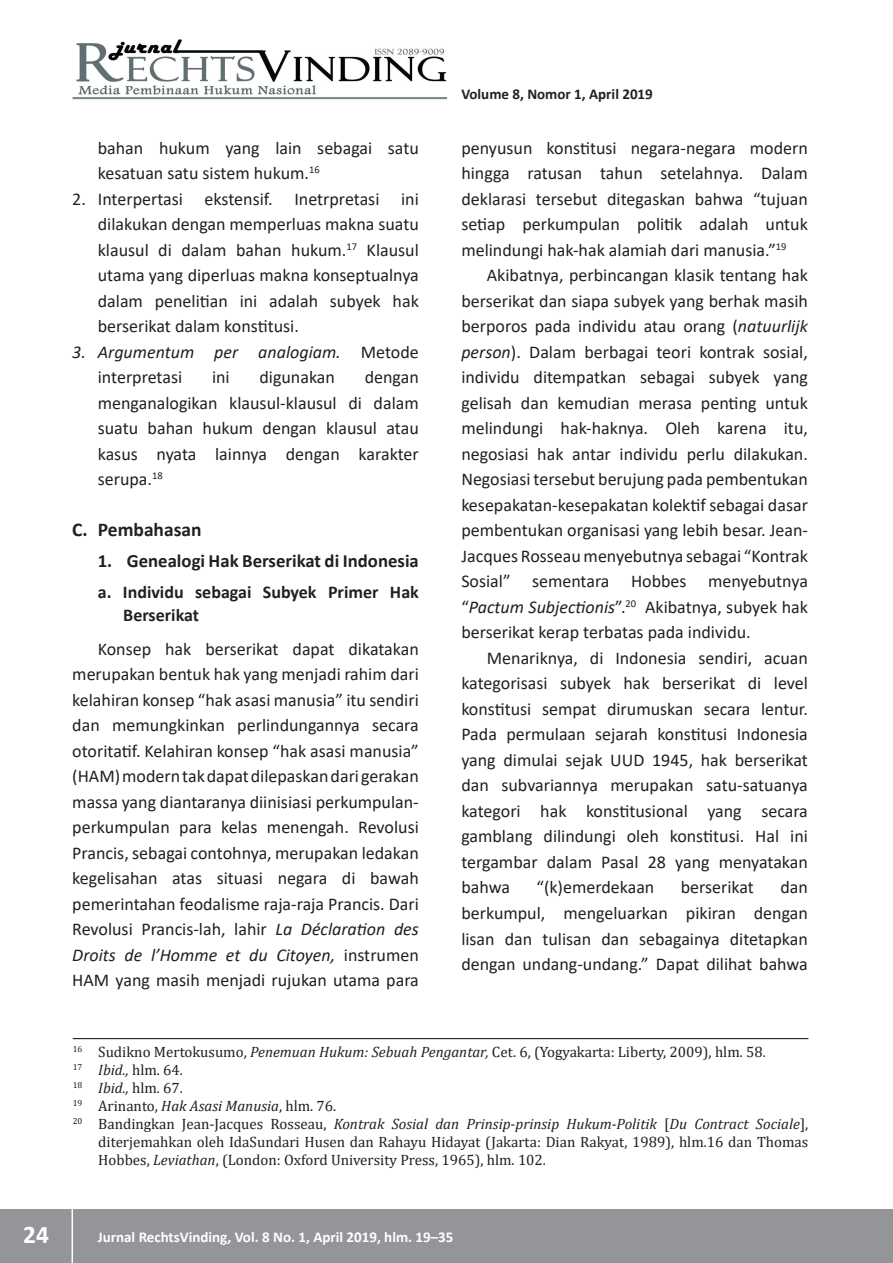
<style>
.page{position:relative;width:893px;height:1263px;background:#fff}
.page>*{position:absolute;margin:0;border:0;box-sizing:border-box;transform-origin:0 0}
.t1{font:700 25.5px "Calibri";color:#fff}
.t2{font:700 19.5px "Calibri";color:#231f20}
.t3{font:700 18.75px "Calibri";color:#231f20}
.t4{font:18px/25.5px "Calibri";color:#231f20;text-align:justify}
.t5{font:italic 18px/25.5px "Calibri";color:#231f20}
.t6{font:700 18px/22.5px "Calibri";color:#231f20}
.t7{font:15px "Cambria";color:#231f20}
.t8{font:italic 15px "Cambria";color:#231f20}
.t9{font:700 15px "Calibri";color:#fff}
.t10{font:700 15px "Calibri";color:#231f20}
.s1{font-style:normal}
.s2{font-style:italic;color:#1f2020}
.s3{font-style:italic}
</style>
<div class="page">
<div style="left:0;top:1209px;width:893px;height:54px;background:#939598"></div>
<hr style="left:72px;top:1206px;width:1px;height:57px;background:#fff">
<img style="left:72px;top:39px;width:375px;height:60px">
<hr style="left:73px;top:1038px;width:735px;height:1px;background:#231f20">
<p class="t4" style="left:98px;top:137px;width:323px">bahan hukum yang lain sebagai satu kesatuan satu sistem hukum.<sup>16</sup></p>
<p class="t4" style="left:98px;top:188px;width:323px;text-indent:-26px">2. Interpertasi ekstensif. Inetrpretasi ini dilakukan dengan memperluas makna suatu klausul di dalam bahan hukum.<sup>17</sup> Klausul utama yang diperluas makna konseptualnya dalam penelitian ini adalah subyek hak berserikat dalam konstitusi.</p>
<p class="t5" style="left:98px;top:341px;width:323px;text-indent:-26px">3. Argumentum per analogiam. <span class="s1">Metode interpretasi</span></p>
<p class="t4" style="left:212px;top:366px;width:19px">ini</p>
<p class="t4" style="left:259px;top:366px;width:77px">digunakan</p>
<p class="t4" style="left:98px;top:366px;width:323px;text-indent:267px">dengan menganalogikan klausul-klausul di dalam suatu bahan hukum dengan klausul atau kasus nyata lainnya dengan karakter serupa.<sup>18</sup></p>
<p class="t2" style="left:72px;top:522px;width:131px">C. Pembahasan</p>
<p class="t3" style="left:98px;top:553px;width:323px">1. Genealogi Hak Berserikat di Indonesia</p>
<p class="t6" style="left:123px;top:582px;width:297px;text-indent:-26px">a. Individu sebagai Subyek Primer Hak<br>Berserikat</p>
<p class="t4" style="left:72px;top:637px;width:348px;text-indent:26px">Konsep hak berserikat dapat dikatakan merupakan bentuk hak yang menjadi rahim dari kelahiran konsep “hak asasi manusia” itu sendiri dan memungkinkan perlindungannya secara otoritatif. Kelahiran konsep “hak asasi manusia” (HAM) modern tak dapat dilepaskan dari gerakan massa yang diantaranya diinisiasi perkumpulan&shy;perkumpulan para kelas menengah. Revolusi Prancis, sebagai contohnya, merupakan ledakan kegelisahan atas situasi negara di bawah pemerintahan feodalisme raja-raja Prancis. Dari Revolusi Prancis-lah, lahir <span class="s2">La Déclaration des Droits de l’Homme et du Citoyen,</span> instrumen HAM yang masih menjadi rujukan utama para</p>
<p class="t10" style="left:461px;top:88px;width:193px">Volume 8, Nomor 1, April 2019</p>
<p class="t4" style="left:461px;top:137px;width:348px">penyusun konstitusi negara-negara modern hingga ratusan tahun setelahnya. Dalam deklarasi tersebut ditegaskan bahwa “tujuan setiap perkumpulan politik adalah untuk melindungi hak-hak alamiah dari manusia.”<sup>19</sup></p>
<p class="t4" style="left:461px;top:264px;width:348px;text-indent:26px">Akibatnya, perbincangan klasik tentang hak berserikat dan siapa subyek yang berhak masih berporos pada individu atau orang (<span class="s3">natuurlijk person</span>). Dalam berbagai teori kontrak sosial, individu ditempatkan sebagai subyek yang gelisah dan kemudian merasa penting untuk melindungi hak-haknya. Oleh karena itu, negosiasi hak antar individu perlu dilakukan.<br>Negosiasi tersebut berujung pada pembentukan kesepakatan-kesepakatan kolektif sebagai dasar pembentukan organisasi yang lebih besar. Jean-Jacques Rosseau menyebutnya sebagai “Kontrak Sosial” sementara Hobbes menyebutnya “<span class="s3">Pactum Subjectionis</span>”.<sup>20</sup> Akibatnya, subyek hak berserikat kerap terbatas pada individu.</p>
<p class="t4" style="left:461px;top:647px;width:348px;text-indent:26px">Menariknya, di Indonesia sendiri, acuan kategorisasi subyek hak berserikat di level konstitusi sempat dirumuskan secara lentur.<br>Pada permulaan sejarah konstitusi Indonesia yang dimulai sejak UUD 1945, hak berserikat dan subvariannya merupakan satu-satuanya kategori hak konstitusional yang secara gamblang dilindungi oleh konstitusi. Hal ini tergambar dalam Pasal 28 yang menyatakan bahwa</p>
<p class="t4" style="left:536px;top:876px;width:119px">“(k)emerdekaan</p>
<p class="t4" style="left:681px;top:876px;width:75px">berserikat</p>
<p class="t4" style="left:461px;top:876px;width:348px;text-indent:319px">dan berkumpul, mengeluarkan pikiran dengan lisan dan tulisan dan sebagainya ditetapkan dengan undang-undang.” Dapat dilihat bahwa</p>
<p class="t7" style="left:73px;top:1043px;width:695px"><sup>16</sup> Sudikno Mertokusumo, <span class="s3">Penemuan Hukum: Sebuah Pengantar,</span> Cet. 6, (Yogyakarta: Liberty, 2009), hlm. 58.</p>
<p class="t7" style="left:73px;top:1061px;width:112px"><sup>17</sup> <span class="s3">Ibid.,</span> hlm. 64.</p>
<p class="t7" style="left:73px;top:1079px;width:112px"><sup>18</sup> <span class="s3">Ibid.,</span> hlm. 67.</p>
<p class="t7" style="left:73px;top:1097px;width:265px"><sup>19</sup> Arinanto, <span class="s3">Hak Asasi Manusia</span>, hlm. 76.</p>
<p class="t8" style="left:73px;top:1115px;width:737px"><sup>20</sup> <span class="s1">Bandingkan Jean-Jacques Rosseau,</span> Kontrak Sosial dan Prinsip-prinsip Hukum-Politik <span class="s1">[</span>Du Contract Sociale<span class="s1">],</span></p>
<p class="t7" style="left:98px;top:1133px;width:712px">diterjemahkan oleh IdaSundari Husen dan Rahayu Hidayat (Jakarta: Dian Rakyat, 1989), hlm.16 dan Thomas</p>
<p class="t7" style="left:98px;top:1151px;width:449px">Hobbes, <span class="s3">Leviathan</span>, (London: Oxford University Press, 1965), hlm. 102.</p>
<h1 class="t1" style="left:23px;top:1224px;width:27px">24</h1>
<p class="t9" style="left:98px;top:1231px;width:357px">Jurnal RechtsVinding, Vol. 8 No. 1, April 2019, hlm. 19–35</p>
</div>
